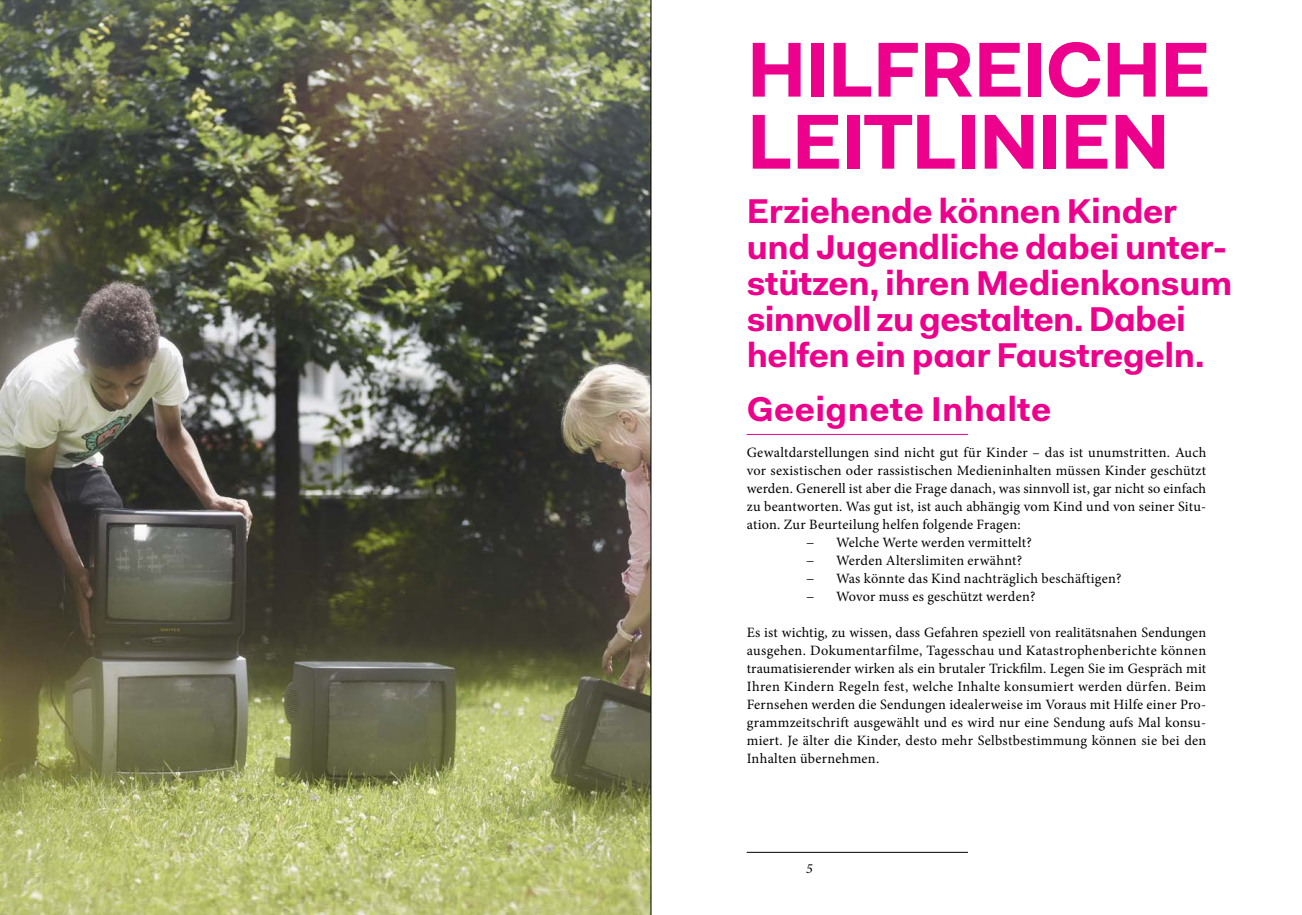
<style>
.page{position:relative;width:1302px;height:915px;background:#fff}
.page>*{position:absolute;margin:0;border:0;box-sizing:border-box;transform-origin:0 0}
.t1{font:700 78px/72px "Fakt Pro";letter-spacing:-.02em;color:#ec008c}
.t2{font:700 34.5px/36px "Fakt Pro";letter-spacing:-.01em;color:#ec008c}
.t3{font:14.25px/18px "Minion Pro";letter-spacing:.015em;color:#000;text-align:justify}
.t4{font:italic 13.8px "Minion Pro";color:#000}
</style>
<div class="page">
<img style="left:0;top:0;width:650px;height:914px">
<hr style="left:746px;top:851px;width:221px;height:1px;background:#000">
<hr style="left:650px;top:0;width:1px;height:914px;background:#000">
<hr style="left:746px;top:434px;width:221px;height:1px;background:#ec008c">
<h1 class="t1" style="left:746px;top:33px;width:465px">Hi lfreiche<br>Leitlinien</h1>
<h2 class="t2" style="left:746px;top:192px;width:487px">Erziehende können Kinder und Jugendliche dabei unter&shy;stützen, ihren Medienkonsum sinnvoll zu gestalten. Dabei helfen ein paar Faustregeln.</h2>
<h2 class="t2" style="left:746px;top:390px;width:306px">Geeignete Inhalte</h2>
<p class="t3" style="left:746px;top:443px;width:461px">Gewaltdarstellungen sind nicht gut für Kinder – das ist unumstritten. Auch</p>
<p class="t3" style="left:746px;top:461px;width:461px">vor sexistischen oder rassistischen Medieninhalten müssen Kinder geschützt</p>
<p class="t3" style="left:746px;top:479px;width:461px">werden. Generell ist aber die Frage danach, was sinnvoll ist, gar nicht so einfach</p>
<p class="t3" style="left:746px;top:497px;width:461px">zu beantworten. Was gut ist, ist auch abhängig vom Kind und von seiner Situ-</p>
<p class="t3" style="left:746px;top:515px;width:275px">ation. Zur Beurteilung helfen folgende Fragen:</p>
<p class="t3" style="left:806px;top:533px;width:10px">−</p>
<p class="t3" style="left:836px;top:533px;width:197px">Welche Werte werden vermittelt?</p>
<p class="t3" style="left:806px;top:551px;width:10px">−</p>
<p class="t3" style="left:836px;top:551px;width:188px">Werden Alterslimiten erwähnt?</p>
<p class="t3" style="left:806px;top:569px;width:10px">−</p>
<p class="t3" style="left:836px;top:569px;width:287px">Was könnte das Kind nachträglich beschäftigen?</p>
<p class="t3" style="left:806px;top:587px;width:10px">−</p>
<p class="t3" style="left:836px;top:587px;width:201px">Wovor muss es geschützt werden?</p>
<p class="t3" style="left:746px;top:623px;width:461px">Es ist wichtig, zu wissen, dass Gefahren speziell von realitätsnahen Sendungen ausgehen. Dokumentarfilme, Tagesschau und Katastrophenberichte können traumatisierender wirken als ein brutaler Trickfilm. Legen Sie im Gespräch mit Ihren Kindern Regeln fest, welche Inhalte konsumiert werden dürfen. Beim Fernsehen werden die Sendungen idealerweise im Voraus mit Hilfe einer Pro&shy;grammzeitschrift ausgewählt und es wird nur eine Sendung aufs Mal konsu&shy;miert. Je älter die Kinder, desto mehr Selbstbestimmung können sie bei den Inhalten übernehmen.</p>
<p class="t4" style="left:806px;top:858px;width:8px">5</p>
</div>
